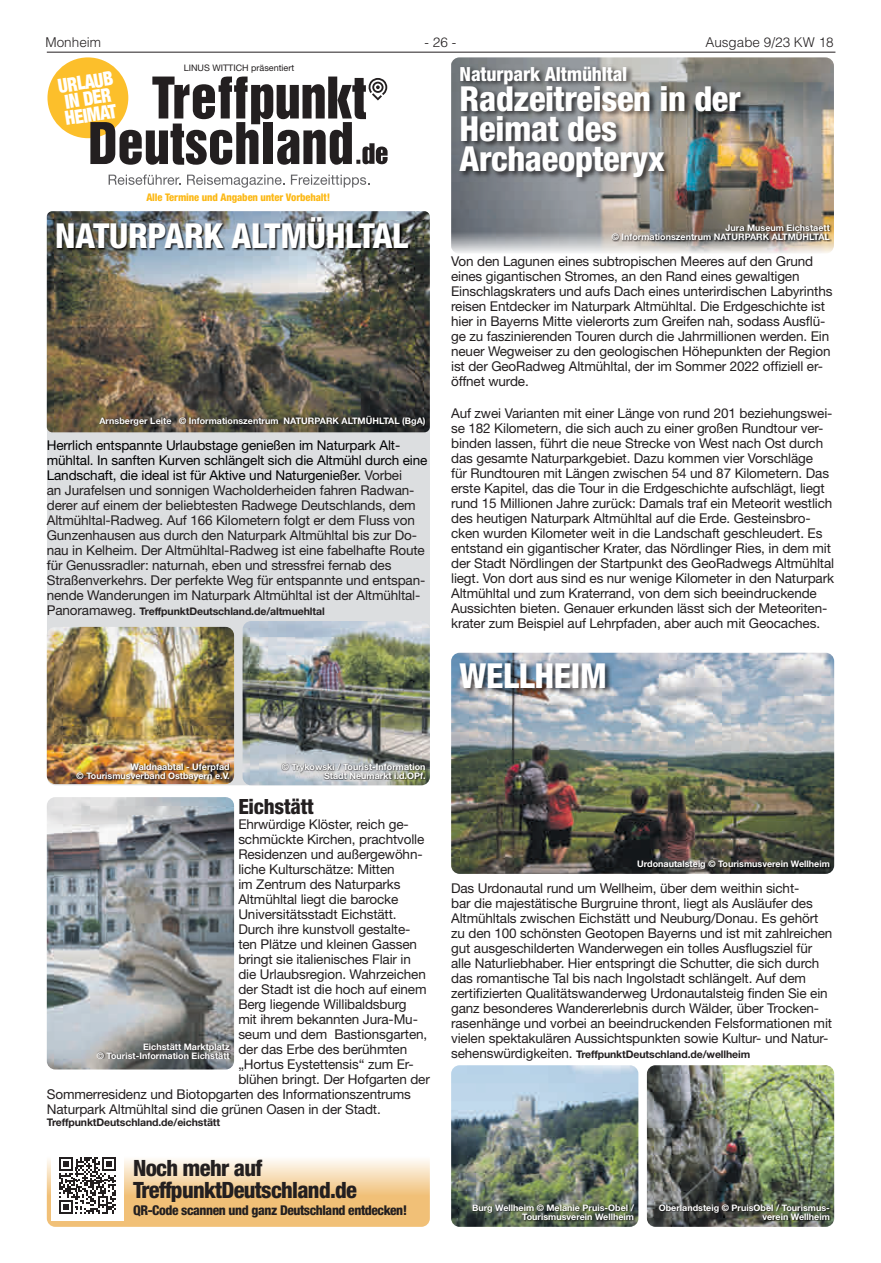
<style>
.page{position:relative;width:881px;height:1263px;background:#fff}
.page>*{position:absolute;margin:0;border:0;box-sizing:border-box;transform-origin:0 0}
.t1{font:800 condensed 34.5px/30px "Helvetica Neue LT";letter-spacing:-.01em;color:#fff}
.t2{font:800 condensed 22.5px/22.5px "Helvetica Neue LT";letter-spacing:-.03em;color:#231f20}
.t3{font:800 condensed 21px "Helvetica Neue LT";letter-spacing:-.01em;color:#231f20}
.t4{font:800 condensed 19.5px "Helvetica Neue LT";letter-spacing:-.01em;color:#fff}
.t5{font:900 condensed 19.5px/16.5px "Helvetica Neue";color:#fff;scale:.9 1}
.t6{font:13.5px/15px "Helvetica Neue LT";letter-spacing:-.01em;color:#231f20}
.t7{font:800 condensed 13.5px "Helvetica Neue LT";letter-spacing:-.03em;color:#231f20}
.t8{font:300 13.5px "Helvetica LT";color:#231f20}
.t9{font:700 10.5px "Helvetica Neue LT";letter-spacing:-.01em;color:#231f20}
.t10{font:800 condensed 10.5px "Helvetica Neue LT";letter-spacing:-.01em;color:#fcb814}
.t11{font:700 9px/9px "Helvetica Neue LT";color:#fff;text-align:right}
.t12{font:9px "Helvetica Neue LT";color:#231f20}
.s1{color:#000001}
.s2{font-weight:400;font-size:13.5px}
</style>
<div class="page">
<hr style="left:47px;top:52px;width:788px;height:1px;background:#231f20">
<div style="left:47px;top:57px;width:81px;height:81px;background:#fcbf2b;border-radius:50%"></div>
<svg style="left:109px;top:174px;width:72px;height:11px"></svg>
<svg style="left:187px;top:175px;width:97px;height:13px"></svg>
<svg style="left:291px;top:175px;width:78px;height:12px"></svg>
<svg style="left:90px;top:77px;width:297px;height:88px"></svg>
<svg style="left:47px;top:1144px;width:382px;height:83px"></svg>
<div style="left:51px;top:1148px;width:72px;height:72px;background:#fff"></div>
<svg style="left:59px;top:1157px;width:56px;height:57px"></svg>
<div style="left:47px;top:211px;width:382px;height:574px;background:#dcdee0;border-radius:9px"></div>
<img style="left:47px;top:211px;width:382px;height:221px">
<img style="left:47px;top:627px;width:187px;height:157px">
<img style="left:242px;top:621px;width:187px;height:164px">
<svg style="left:281px;top:763px;width:144px;height:17px;background:#8d908e"></svg>
<img style="left:77px;top:763px;width:153px;height:18px">
<svg style="left:99px;top:415px;width:326px;height:11px;background:#3e392e"></svg>
<img style="left:58px;top:218px;width:352px;height:33px">
<img style="left:451px;top:57px;width:382px;height:167px">
<svg style="left:451px;top:224px;width:382px;height:29px;background:#b7b6b6"></svg>
<svg style="left:612px;top:225px;width:219px;height:17px;background:#6c645b"></svg>
<div style="left:458px;top:65px;width:289px;height:120px;background:#231f20;opacity:.75"></div>
<img style="left:451px;top:653px;width:382px;height:221px">
<div style="left:458px;top:661px;width:154px;height:35px;background:#231f20;opacity:.75"></div>
<svg style="left:638px;top:860px;width:192px;height:10px;background:#2d2d2a"></svg>
<img style="left:451px;top:1065px;width:187px;height:162px">
<img style="left:646px;top:1065px;width:187px;height:162px">
<svg style="left:472px;top:1204px;width:163px;height:18px;background:#434e3c"></svg>
<svg style="left:659px;top:1204px;width:171px;height:17px;background:#3d4237"></svg>
<img style="left:47px;top:797px;width:187px;height:272px">
<svg style="left:97px;top:1043px;width:133px;height:16px;background:#5d5d5c"></svg>
<p class="t8" style="left:45px;top:34px;width:57px">Monheim</p>
<p class="t8" style="left:424px;top:34px;width:33px">- 26 -</p>
<p class="t8" style="left:705px;top:34px;width:130px">Ausgabe 9/23 KW 18</p>
<h3 class="t5" style="left:57px;top:77px;width:63px;rotate:-9deg">URLAUB<br>IN DER<br>HEIMAT</h3>
<p class="t12" style="left:184px;top:62px;width:112px">LINUS WITTICH präsentiert</p>
<p class="t10" style="left:146px;top:191px;width:185px">Alle Termine und Angaben unter Vorbehalt!</p>
<h1 class="t1" style="left:55px;top:221px;width:354px">NATURPARK ALTMÜHLTAL</h1>
<p class="t11" style="left:99px;top:416px;width:327px">Arnsberger Leite © Informationszentrum NATURPARK ALTMÜHLTAL (BgA)</p>
<p class="t6" style="left:47px;top:438px;width:382px"><span class="s1">Herrlich entspannte Urlaubstage genießen im Naturpark Alt&shy;mühltal. In sanften Kurven schlängelt sich die Altmühl durch eine Landschaft, die ideal ist für Aktive und Naturgenießer.</span> Vorbei<br>an Jurafelsen und sonnigen Wacholderheiden fahren Radwan&shy;derer auf einem der beliebtesten Radwege Deutschlands, dem Altmühltal-Radweg. Auf 166 Kilometern folgt er dem Fluss von Gunzenhausen aus durch den Naturpark Altmühltal bis zur Do&shy;nau in Kelheim. Der Altmühltal-Radweg ist eine fabelhafte Route für Genussradler: naturnah, eben und stressfrei fernab des Straßenverkehrs. Der perfekte Weg für entspannte und entspan&shy;nende Wanderungen im Naturpark Altmühltal ist der Altmühltal-</p>
<p class="t9" style="left:47px;top:605px;width:279px"><span class="s2">Panoramaweg.</span> TreffpunktDeutschland.de/altmuehltal</p>
<h3 class="t4" style="left:459px;top:62px;width:169px">Naturpark Altmühltal</h3>
<h1 class="t1" style="left:459px;top:83px;width:283px">Radzeitreisen in der<br>Heimat des<br>Archaeopteryx</h1>
<p class="t11" style="left:611px;top:223px;width:220px">Jura Museum Eichstaett<br>© Informationszentrum NATURPARK ALTMÜHLTAL</p>
<p class="t6" style="left:451px;top:254px;width:382px">Von den Lagunen eines subtropischen Meeres auf den Grund eines gigantischen Stromes, an den Rand eines gewaltigen Einschlagskraters und aufs Dach eines unterirdischen Labyrinths reisen Entdecker im Naturpark Altmühltal. Die Erdgeschichte ist hier in Bayerns Mitte vielerorts zum Greifen nah, sodass Ausflü&shy;ge zu faszinierenden Touren durch die Jahrmillionen werden. Ein neuer Wegweiser zu den geologischen Höhepunkten der Region ist der GeoRadweg Altmühltal, der im Sommer 2022 offiziell er&shy;öffnet wurde.</p>
<p class="t6" style="left:451px;top:406px;width:384px">Auf zwei Varianten mit einer Länge von rund 201 beziehungswei&shy;se 182 Kilometern, die sich auch zu einer großen Rundtour ver&shy;binden lassen, führt die neue Strecke von West nach Ost durch das gesamte Naturparkgebiet. Dazu kommen vier Vorschläge<br>für Rundtouren mit Längen zwischen 54 und 87 Kilometern. Das erste Kapitel, das die Tour in die Erdgeschichte aufschlägt, liegt rund 15 Millionen Jahre zurück: Damals traf ein Meteorit westlich des heutigen Naturpark Altmühltal auf die Erde. Gesteinsbro&shy;cken wurden Kilometer weit in die Landschaft geschleudert. Es entstand ein gigantischer Krater, das Nördlinger Ries, in dem mit der Stadt Nördlingen der Startpunkt des GeoRadwegs Altmühltal liegt. Von dort aus sind es nur wenige Kilometer in den Naturpark Altmühltal und zum Kraterrand, von dem sich beeindruckende Aussichten bieten. Genauer erkunden lässt sich der Meteoriten&shy;krater zum Beispiel auf Lehrpfaden, aber auch mit Geocaches.</p>
<h1 class="t1" style="left:459px;top:660px;width:149px">WELLHEIM</h1>
<p class="t11" style="left:77px;top:762px;width:155px">Waldnaabtal - Uferpfad<br>© Tourismusverband Ostbayern e.V.</p>
<p class="t11" style="left:282px;top:762px;width:145px">© Trykowski / Tourist-Information<br>Stadt Neumarkt i.d.OPf.</p>
<h3 class="t3" style="left:238px;top:794px;width:77px">Eichstätt</h3>
<p class="t6" style="left:238px;top:817px;width:172px">Ehrwürdige Klöster, reich ge-</p>
<p class="t6" style="left:238px;top:832px;width:187px">schmückte Kirchen, prachtvolle</p>
<p class="t6" style="left:238px;top:847px;width:186px">Residenzen und außergewöhn-</p>
<p class="t6" style="left:238px;top:862px;width:158px">liche Kulturschätze: Mitten</p>
<p class="t6" style="left:238px;top:877px;width:164px">im Zentrum des Naturparks</p>
<p class="t6" style="left:238px;top:892px;width:161px">Altmühltal liegt die barocke</p>
<p class="t6" style="left:238px;top:907px;width:160px">Universitätsstadt Eichstätt.</p>
<p class="t6" style="left:238px;top:922px;width:173px">Durch ihre kunstvoll gestalte-</p>
<p class="t6" style="left:238px;top:937px;width:180px">ten Plätze und kleinen Gassen</p>
<p class="t6" style="left:238px;top:952px;width:174px">bringt sie italienisches Flair in</p>
<p class="t6" style="left:238px;top:967px;width:189px">die Urlaubsregion. Wahrzeichen</p>
<p class="t6" style="left:238px;top:982px;width:190px">der Stadt ist die hoch auf einem</p>
<p class="t6" style="left:238px;top:997px;width:170px">Berg liegende Willibaldsburg</p>
<p class="t6" style="left:238px;top:1012px;width:181px">mit ihrem bekannten Jura-Mu-</p>
<p class="t6" style="left:238px;top:1027px;width:190px">seum und dem Bastionsgarten,</p>
<p class="t6" style="left:238px;top:1042px;width:170px">der das Erbe des berühmten</p>
<p class="t6" style="left:238px;top:1057px;width:177px">„Hortus Eystettensis“ zum Er-</p>
<p class="t6" style="left:238px;top:1072px;width:193px">blühen bringt. Der Hofgarten der</p>
<p class="t6" style="left:47px;top:1087px;width:365px">Sommerresidenz und Biotopgarten des Informationszentrums</p>
<p class="t6" style="left:47px;top:1102px;width:335px">Naturpark Altmühltal sind die grünen Oasen in der Stadt.</p>
<p class="t9" style="left:47px;top:1116px;width:175px">TreffpunktDeutschland.de/eichstätt</p>
<p class="t11" style="left:97px;top:1042px;width:134px">Eichstätt Marktplatz<br>© Tourist-Information Eichstätt</p>
<h2 class="t2" style="left:133px;top:1156px;width:225px">Noch mehr auf<br>TreffpunktDeutschland.de</h2>
<p class="t7" style="left:133px;top:1202px;width:276px">QR-Code scannen und ganz Deutschland entdecken!</p>
<p class="t11" style="left:637px;top:859px;width:194px">Urdonautalsteig © Tourismusverein Wellheim</p>
<p class="t6" style="left:451px;top:880px;width:382px">Das Urdonautal rund um Wellheim, über dem weithin sicht-<br>bar die majestätische Burgruine thront, liegt als Ausläufer des Altmühltals zwischen Eichstätt und Neuburg/Donau. Es gehört zu den 100 schönsten Geotopen Bayerns und ist mit zahlreichen gut ausgeschilderten Wanderwegen ein tolles Ausflugsziel für alle Naturliebhaber. Hier entspringt die Schutter, die sich durch das romantische Tal bis nach Ingolstadt schlängelt. Auf dem zertifizierten Qualitätswanderweg Urdonautalsteig finden Sie ein ganz besonderes Wandererlebnis durch Wälder, über Trocken&shy;rasenhänge und vorbei an beeindruckenden Felsformationen mit vielen spektakulären Aussichtspunkten sowie Kultur- und Natur-</p>
<p class="t9" style="left:451px;top:1048px;width:300px"><span class="s2">sehenswürdigkeiten.</span> TreffpunktDeutschland.de/wellheim</p>
<p class="t11" style="left:472px;top:1202px;width:163px">Burg Wellheim © Melanie Pruis-Obel /<br>Tourismusverein Wellheim</p>
<p class="t11" style="left:658px;top:1202px;width:172px">Oberlandsteig © PruisObel / Tourismus&shy;verein Wellheim</p>
</div>
